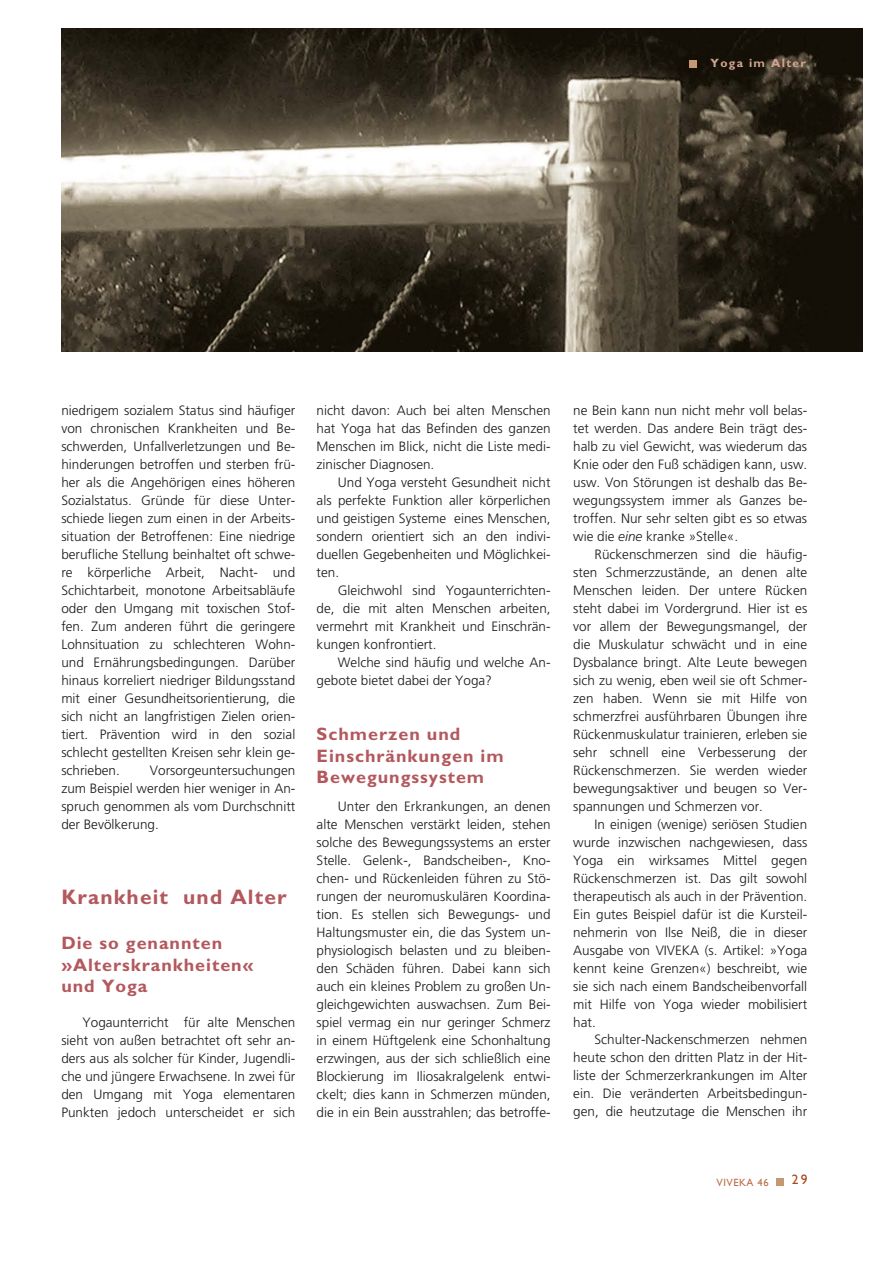
<style>
.page{position:relative;width:893px;height:1263px;background:#fff}
.page>*{position:absolute;margin:0;border:0;box-sizing:border-box;transform-origin:0 0}
.t1{font:700 21px "Gill Indian";letter-spacing:.055em;color:#b3585d}
.t2{font:700 18px/21.6px "Gill Indian";letter-spacing:.055em;color:#b3585d}
.t3{font:300 13.5px/18px "Frut Indian";color:#191918;text-align:justify}
.t4{font:13.5px "Gill Sans";color:#a9481c}
.t5{font:700 12px "Gill Indian";letter-spacing:.11em;color:#d4a48e}
.t6{font:10.5px "Gill Sans";letter-spacing:.05em;color:#ba6d4a}
.s1{font-style:italic}
</style>
<div class="page">
<div style="left:775px;top:1178px;width:8px;height:7px;background:#c69975"></div>
<img style="left:61px;top:28px;width:802px;height:323px">
<div style="left:689px;top:60px;width:8px;height:7px;background:#c59773"></div>
<p class="t5" style="left:710px;top:54px;width:97px">Yoga im Alter</p>
<p class="t3" style="left:61px;top:400px;width:235px">niedrigem sozialem Status sind häufiger von chronischen Krankheiten und Be&shy;schwerden, Unfallverletzungen und Be&shy;hinderungen betroffen und sterben frü&shy;her als die Angehörigen eines höheren Sozialstatus. Gründe für diese Unter&shy;schiede liegen zum einen in der Arbeits&shy;situation der Betroffenen: Eine niedrige berufliche Stellung beinhaltet oft schwe&shy;re körperliche Arbeit, Nacht- und Schichtarbeit, monotone Arbeitsabläufe oder den Umgang mit toxischen Stof&shy;fen. Zum anderen führt die geringere Lohnsituation zu schlechteren Wohn&shy;und Ernährungsbedingungen. Darüber hinaus korreliert niedriger Bildungsstand mit einer Gesundheitsorientierung, die sich nicht an langfristigen Zielen orien&shy;tiert. Prävention wird in den sozial schlecht gestellten Kreisen sehr klein ge&shy;schrieben.</p>
<p class="t3" style="left:61px;top:760px;width:235px;text-indent:89px">Vorsorgeuntersuchungen zum Beispiel werden hier weniger in An&shy;spruch genommen als vom Durchschnitt der Bevölkerung.</p>
<h1 class="t1" style="left:61px;top:881px;width:227px">Krankheit und Alter</h1>
<h2 class="t2" style="left:61px;top:931px;width:194px">Die so genannten »Alterskrankheiten« und Yoga</h2>
<p class="t3" style="left:61px;top:1012px;width:235px;text-indent:21px">Yogaunterricht für alte Menschen sieht von außen betrachtet oft sehr an&shy;ders aus als solcher für Kinder, Jugendli&shy;che und jüngere Erwachsene. In zwei für den Umgang mit Yoga elementaren Punkten jedoch unterscheidet er sich</p>
<p class="t3" style="left:316px;top:400px;width:235px">nicht davon: Auch bei alten Menschen hat Yoga hat das Befinden des ganzen Menschen im Blick, nicht die Liste medi&shy;zinischer Diagnosen.</p>
<p class="t3" style="left:316px;top:472px;width:235px;text-indent:21px">Und Yoga versteht Gesundheit nicht als perfekte Funktion aller körperlichen und geistigen Systeme eines Menschen, sondern orientiert sich an den indivi&shy;duellen Gegebenheiten und Möglichkei&shy;ten.</p>
<p class="t3" style="left:316px;top:580px;width:235px;text-indent:21px">Gleichwohl sind Yogaunterrichten&shy;de, die mit alten Menschen arbeiten, vermehrt mit Krankheit und Einschrän&shy;kungen konfrontiert.</p>
<p class="t3" style="left:316px;top:652px;width:235px;text-indent:21px">Welche sind häufig und welche An&shy;gebote bietet dabei der Yoga?</p>
<h2 class="t2" style="left:316px;top:722px;width:188px">Schmerzen und<br>Einschränkungen im<br>Bewegungssystem</h2>
<p class="t3" style="left:316px;top:796px;width:235px;text-indent:21px">Unter den Erkrankungen, an denen alte Menschen verstärkt leiden, stehen solche des Bewegungssystems an erster Stelle. Gelenk-, Bandscheiben-, Kno&shy;chen- und Rückenleiden führen zu Stö&shy;rungen der neuromuskulären Koordina&shy;tion. Es stellen sich Bewegungs- und Haltungsmuster ein, die das System un&shy;physiologisch belasten und zu bleiben&shy;den Schäden führen. Dabei kann sich auch ein kleines Problem zu großen Un&shy;gleichgewichten auswachsen. Zum Bei&shy;spiel vermag ein nur geringer Schmerz in einem Hüftgelenk eine Schonhaltung erzwingen, aus der sich schließlich eine Blockierung im Iliosakralgelenk entwi&shy;ckelt; dies kann in Schmerzen münden, die in ein Bein ausstrahlen; das betroffe-</p>
<p class="t3" style="left:573px;top:400px;width:235px">ne Bein kann nun nicht mehr voll belas&shy;tet werden. Das andere Bein trägt des&shy;halb zu viel Gewicht, was wiederum das Knie oder den Fuß schädigen kann, usw. usw. Von Störungen ist deshalb das Be&shy;wegungssystem immer als Ganzes be&shy;troffen. Nur sehr selten gibt es so etwas wie die <span class="s1">eine</span> kranke »Stelle«.</p>
<p class="t3" style="left:573px;top:544px;width:235px;text-indent:21px">Rückenschmerzen sind die häufig&shy;sten Schmerzzustände, an denen alte Menschen leiden. Der untere Rücken steht dabei im Vordergrund. Hier ist es vor allem der Bewegungsmangel, der die Muskulatur schwächt und in eine Dysbalance bringt. Alte Leute bewegen sich zu wenig, eben weil sie oft Schmer&shy;zen haben. Wenn sie mit Hilfe von schmerzfrei ausführbaren Übungen ihre Rückenmuskulatur trainieren, erleben sie sehr schnell eine Verbesserung der Rückenschmerzen. Sie werden wieder bewegungsaktiver und beugen so Ver&shy;spannungen und Schmerzen vor.</p>
<p class="t3" style="left:573px;top:814px;width:235px;text-indent:21px">In einigen (wenige) seriösen Studien wurde inzwischen nachgewiesen, dass Yoga ein wirksames Mittel gegen Rückenschmerzen ist. Das gilt sowohl therapeutisch als auch in der Prävention.<br>Ein gutes Beispiel dafür ist die Kursteil&shy;nehmerin von Ilse Neiß, die in dieser Ausgabe von VIVEKA (s. Artikel: »Yoga kennt keine Grenzen«) beschreibt, wie sie sich nach einem Bandscheibenvorfall mit Hilfe von Yoga wieder mobilisiert hat.</p>
<p class="t3" style="left:573px;top:1030px;width:235px;text-indent:21px">Schulter-Nackenschmerzen nehmen heute schon den dritten Platz in der Hit&shy;liste der Schmerzerkrankungen im Alter ein. Die veränderten Arbeitsbedingun&shy;gen, die heutzutage die Menschen ihr</p>
<p class="t6" style="left:716px;top:1176px;width:54px">VIVEKA 46</p>
<p class="t4" style="left:791px;top:1172px;width:17px">29</p>
</div>
